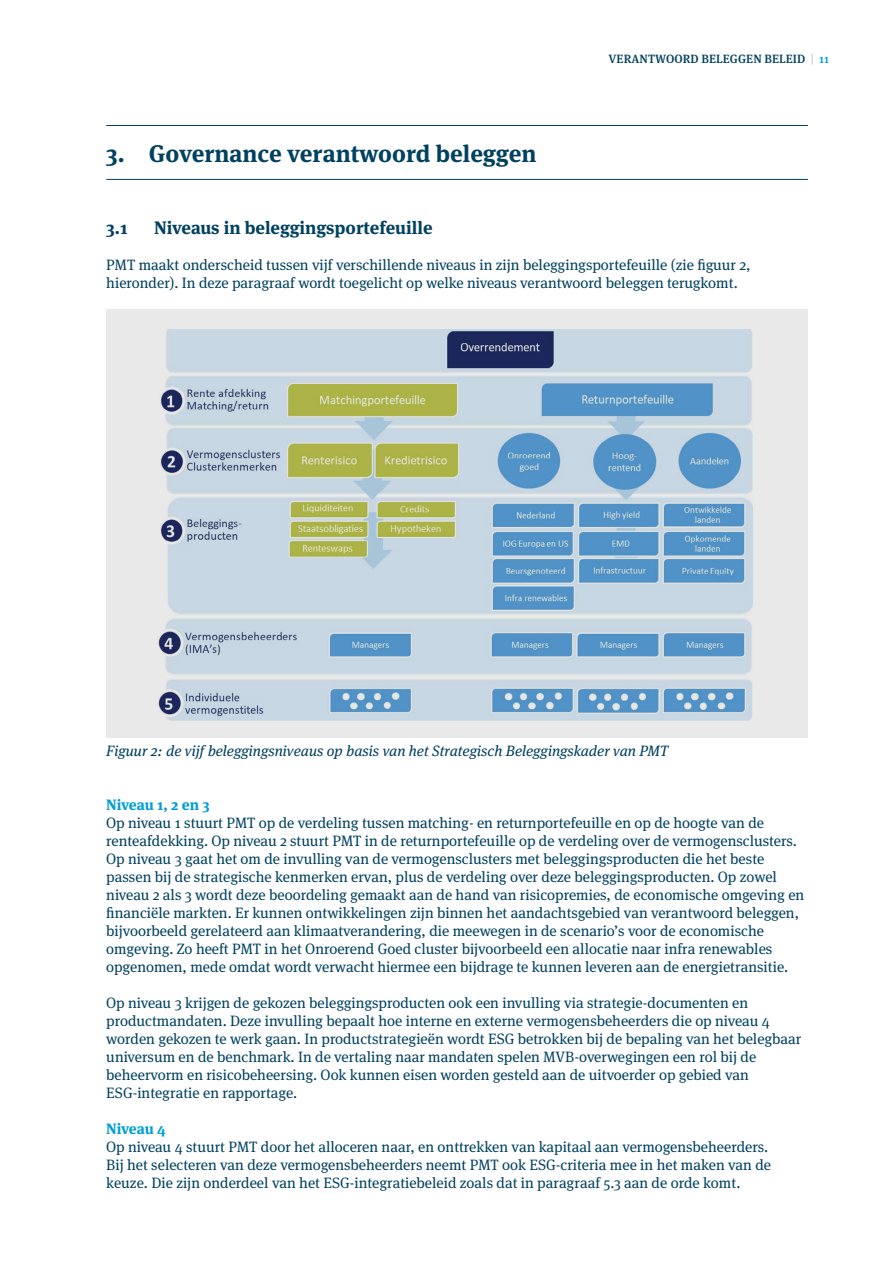
<style>
.page{position:relative;width:893px;height:1263px;background:#fff}
.page>*{position:absolute;margin:0;border:0;box-sizing:border-box;transform-origin:0 0}
.t1{font:700 24px "Meta Serif OT";color:#00415f}
.t2{font:700 18px "Meta Serif OT";color:#00415f}
.t3{font:15px/18px "Meta Serif OT";color:#00415f}
.t4{font:italic 15px "Meta Serif OT";color:#00415f}
.t5{font:700 15px "Meta Serif OT";letter-spacing:-.02em;color:#009ed4}
.t6{font:500 12px "Meta Serif OT";letter-spacing:.01em;color:#00415f}
.s1{color:#c6c6c6}
.s2{color:#009ed4}
</style>
<div class="page">
<div style="left:106px;top:309px;width:702px;height:429px;background:#e9e9e9"></div>
<hr style="left:106px;top:125px;width:702px;height:1px;background:#00415f">
<hr style="left:106px;top:179px;width:702px;height:1px;background:#00415f">
<img style="left:157px;top:329px;width:595px;height:391px">
<h1 class="t1" style="left:106px;top:139px;width:432px">3. Governance verantwoord beleggen</h1>
<p class="t6" style="left:608px;top:51px;width:222px">VERANTWOORD BELEGGEN BELEID <span class="s1">|</span> <span class="s2">11</span></p>
<p class="t2" style="left:106px;top:217px;width:23px">3.1</p>
<p class="t2" style="left:154px;top:217px;width:280px">Niveaus in beleggingsportefeuille</p>
<p class="t3" style="left:106px;top:256px;width:646px">PMT maakt onderscheid tussen vijf verschillende niveaus in zijn beleggingsportefeuille (zie figuur 2, hieronder). In deze paragraaf wordt toegelicht op welke niveaus verantwoord beleggen terugkomt.</p>
<p class="t4" style="left:106px;top:742px;width:564px">Figuur 2: de vijf beleggingsniveaus op basis van het Strategisch Beleggingskader van PMT</p>
<p class="t5" style="left:106px;top:796px;width:105px">Niveau 1, 2 en 3</p>
<p class="t3" style="left:106px;top:814px;width:700px">Op niveau 1 stuurt PMT op de verdeling tussen matching- en returnportefeuille en op de hoogte van de renteafdekking. Op niveau 2 stuurt PMT in de returnportefeuille op de verdeling over de vermogensclusters.<br>Op niveau 3 gaat het om de invulling van de vermogensclusters met beleggingsproducten die het beste passen bij de strategische kenmerken ervan, plus de verdeling over deze beleggingsproducten. Op zowel niveau 2 als 3 wordt deze beoordeling gemaakt aan de hand van risicopremies, de economische omgeving en financiële markten. Er kunnen ontwikkelingen zijn binnen het aandachtsgebied van verantwoord beleggen, bijvoorbeeld gerelateerd aan klimaatverandering, die meewegen in de scenario’s voor de economische omgeving. Zo heeft PMT in het Onroerend Goed cluster bijvoorbeeld een allocatie naar infra renewables opgenomen, mede omdat wordt verwacht hiermee een bijdrage te kunnen leveren aan de energietransitie.</p>
<p class="t3" style="left:106px;top:994px;width:696px">Op niveau 3 krijgen de gekozen beleggingsproducten ook een invulling via strategie-documenten en productmandaten. Deze invulling bepaalt hoe interne en externe vermogensbeheerders die op niveau 4 worden gekozen te werk gaan. In productstrategieën wordt ESG betrokken bij de bepaling van het belegbaar universum en de benchmark. In de vertaling naar mandaten spelen MVB-overwegingen een rol bij de beheervorm en risicobeheersing. Ook kunnen eisen worden gesteld aan de uitvoerder op gebied van ESG-integratie en rapportage.</p>
<p class="t5" style="left:106px;top:1120px;width:61px">Niveau 4</p>
<p class="t3" style="left:106px;top:1138px;width:666px">Op niveau 4 stuurt PMT door het alloceren naar, en onttrekken van kapitaal aan vermogensbeheerders.<br>Bij het selecteren van deze vermogensbeheerders neemt PMT ook ESG-criteria mee in het maken van de keuze. Die zijn onderdeel van het ESG-integratiebeleid zoals dat in paragraaf 5.3 aan de orde komt.</p>
</div>
